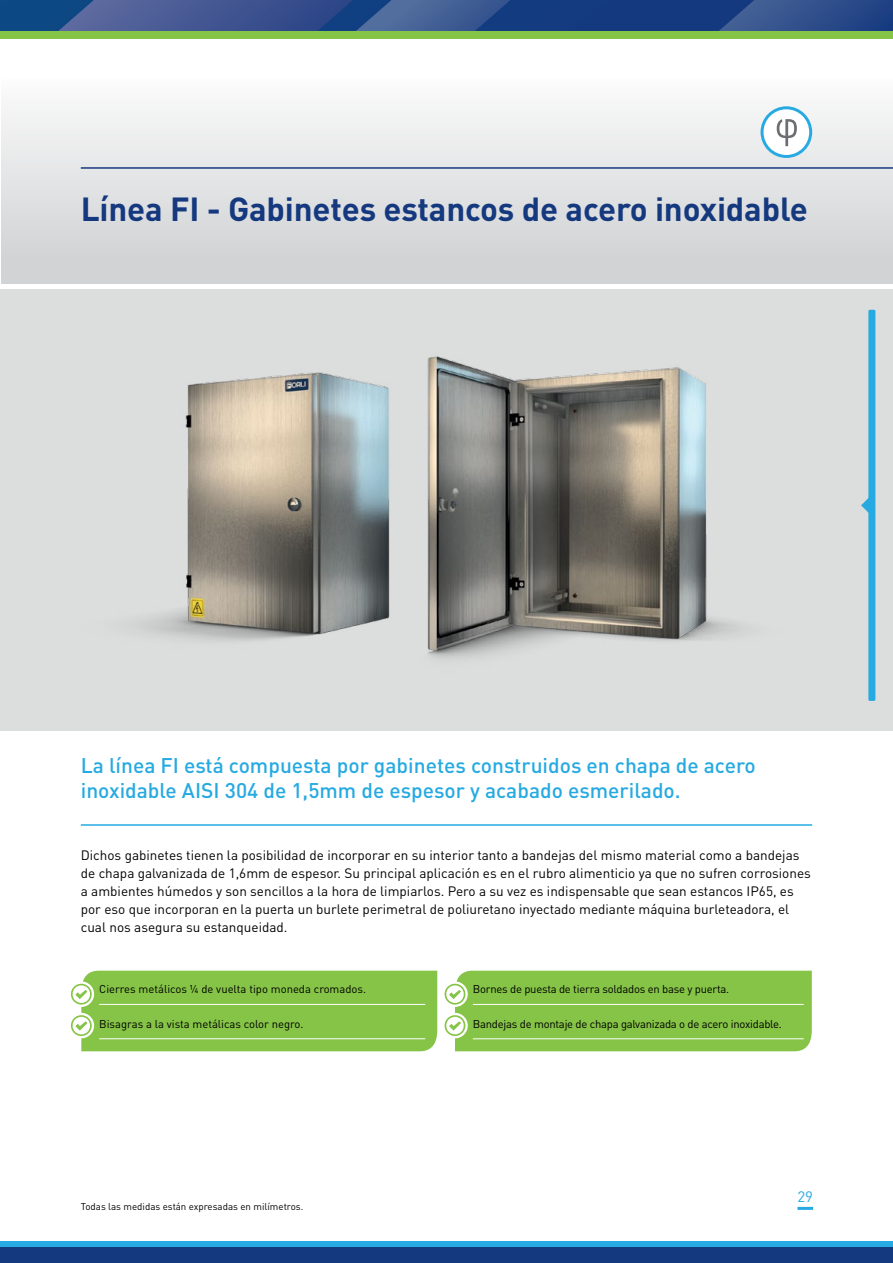
<style>
.page{position:relative;width:893px;height:1263px;background:#fff}
.page>*{position:absolute;margin:0;border:0;box-sizing:border-box;transform-origin:0 0}
.t1{font:700 33px "DIN Pro";letter-spacing:-.005em;color:#15397f}
.t2{font:500 21px/25.2px "DIN Pro";color:#27aae1}
.t3{font:15px "DIN Pro";color:#27aae1}
.t4{font:13.5px/18px "DIN Pro";color:#000}
.t5{font:11.25px "DIN Pro";letter-spacing:-.02em;color:#000}
.t6{font:11.25px "DIN Pro";color:#000}
.t7{font:9.75px "DIN Pro";color:#000}
</style>
<div class="page">
<svg style="left:1px;top:38px;width:892px;height:245px"></svg>
<div style="left:0;top:0;width:893px;height:31px;background:#15397f"></div>
<div style="left:0;top:1244px;width:893px;height:19px;background:#15397f"></div>
<hr style="left:797px;top:1207px;width:16px;height:3px;background:#27aae1">
<svg style="left:0;top:0;width:510px;height:31px"></svg>
<svg style="left:719px;top:0;width:173px;height:31px"></svg>
<div style="left:0;top:1241px;width:893px;height:5px;background:#27aae1"></div>
<div style="left:0;top:31px;width:893px;height:7px;background:#85c446"></div>
<hr style="left:81px;top:167px;width:812px;height:2px;background:#15397f">
<div style="left:0;top:289px;width:893px;height:442px;background:#dbdedd"></div>
<div style="left:868px;top:310px;width:7px;height:391px;background:#27aae1;border-radius:2px"></div>
<svg style="left:861px;top:494px;width:8px;height:22px"></svg>
<hr style="left:81px;top:824px;width:731px;height:2px;background:#27aae1">
<svg style="left:70px;top:971px;width:367px;height:80px;background:#8cc751"></svg>
<svg style="left:444px;top:971px;width:368px;height:80px;background:#8cc751"></svg>
<svg style="left:760px;top:106px;width:52px;height:52px"></svg>
<img style="left:135px;top:356px;width:606px;height:303px">
<h1 class="t1" style="left:81px;top:186px;width:729px">Línea FI - Gabinetes estancos de acero inoxidable</h1>
<h2 class="t2" style="left:81px;top:752px;width:677px">La línea FI está compuesta por gabinetes construidos en chapa de acero inoxidable AISI 304 de 1,5mm de espesor y acabado esmerilado.</h2>
<p class="t4" style="left:81px;top:845px;width:732px">Dichos gabinetes tienen la posibilidad de incorporar en su interior tanto a bandejas del mismo material como a bandejas de chapa galvanizada de 1,6mm de espesor. Su principal aplicación es en el rubro alimenticio ya que no sufren corrosiones a ambientes húmedos y son sencillos a la hora de limpiarlos. Pero a su vez es indispensable que sean estancos IP65, es por eso que incorporan en la puerta un burlete perimetral de poliuretano inyectado mediante máquina burleteadora, el cual nos asegura su estanqueidad.</p>
<p class="t6" style="left:99px;top:982px;width:268px">Cierres metálicos ¼ de vuelta tipo moneda cromados.</p>
<p class="t6" style="left:99px;top:1016px;width:206px">Bisagras a la vista metálicas color negro.</p>
<p class="t7" style="left:81px;top:1200px;width:224px">Todas las medidas están expresadas en milímetros.</p>
<p class="t5" style="left:473px;top:982px;width:258px">Bornes de puesta de tierra soldados en base y puerta.</p>
<p class="t5" style="left:473px;top:1016px;width:311px">Bandejas de montaje de chapa galvanizada o de acero inoxidable.</p>
<p class="t3" style="left:797px;top:1187px;width:17px">29</p>
</div>
